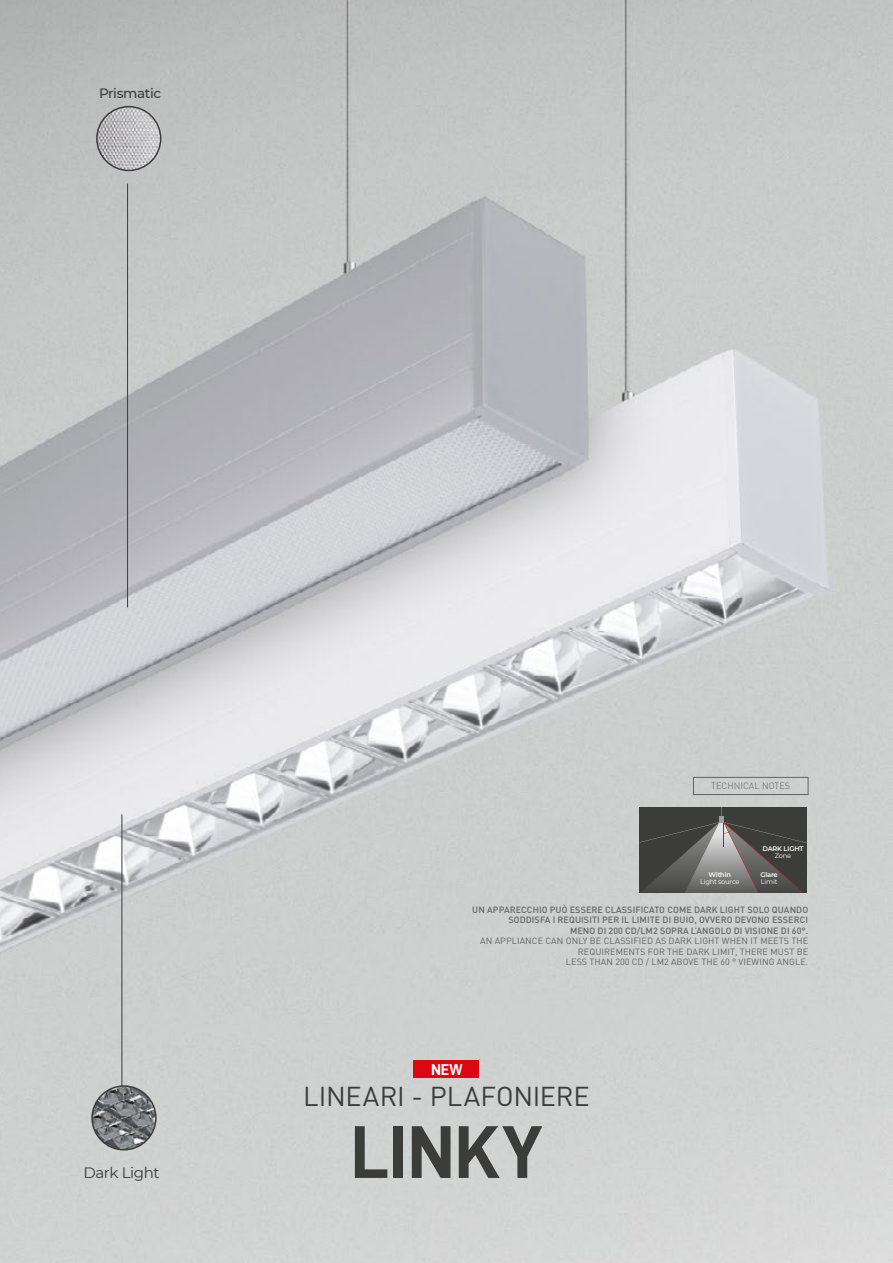
<style>
.page{position:relative;width:893px;height:1263px;background:#fff}
.page>*{position:absolute;margin:0;border:0;box-sizing:border-box;transform-origin:0 0}
.t1{font:75px "D DIN PRO Bold";letter-spacing:-.01em;color:#3c3c3b}
.t2{font:27px "DIN Pro";letter-spacing:-.005em;color:#3c3c3b}
.t3{font:15.75px "D DIN PRO Bold";color:#fff}
.t4{font:15px "Montserrat";letter-spacing:-.025em;color:#3c3c3b}
.t5{font:500 13.5px "Montserrat";letter-spacing:-.025em;color:#3c3c3b}
.t6{font:500 9px/10.5px "DIN Pro";letter-spacing:.01em;color:#646363;text-align:right}
.t7{font:9px/10.5px "DIN Pro";letter-spacing:.01em;color:#646363;text-align:right}
.t8{font:300 9px "DIN Pro";letter-spacing:.01em;color:#646363}
.t9{font:600 6.6px "Montserrat";letter-spacing:-.025em;color:#fff}
.t10{font:6.6px "Montserrat";letter-spacing:-.025em;color:#fff}
</style>
<div class="page">
<img style="left:0;top:0;width:893px;height:1263px">
<img style="left:98px;top:107px;width:63px;height:63px">
<div style="left:96px;top:106px;width:65px;height:65px;border:2px solid #3c3c3b;border-radius:50%"></div>
<hr style="left:127px;top:184px;width:1px;height:423px;background:#3c3c3b">
<hr style="left:122px;top:814px;width:1px;height:282px;background:#3c3c3b">
<img style="left:92px;top:1086px;width:64px;height:64px;border-radius:32px">
<div style="left:91px;top:1085px;width:66px;height:65px;border:2px solid #3c3c3b;border-radius:50%"></div>
<div style="left:693px;top:777px;width:115px;height:18px;border:1px solid #646363"></div>
<svg style="left:640px;top:807px;width:167px;height:86px;background:#555353"></svg>
<div style="left:413px;top:1060px;width:66px;height:17px;background:#db0812"></div>
<h3 class="t5" style="left:99px;top:85px;width:64px">Prismatic</h3>
<h3 class="t4" style="left:83px;top:1163px;width:78px">Dark Light</h3>
<p class="t8" style="left:711px;top:780px;width:81px">TECHNICAL NOTES</p>
<p class="t9" style="left:708px;top:871px;width:24px">Within</p>
<p class="t10" style="left:700px;top:877px;width:41px">Light source</p>
<p class="t9" style="left:762px;top:845px;width:43px">DARK LIGHT</p>
<p class="t10" style="left:775px;top:851px;width:18px">Zone</p>
<p class="t9" style="left:760px;top:871px;width:19px">Glare</p>
<p class="t10" style="left:761px;top:877px;width:18px">Limit</p>
<p class="t6" style="left:472px;top:904px;width:337px">UN APPARECCHIO PUÒ ESSERE CLASSIFICATO COME DARK LIGHT SOLO QUANDO<br>SODDISFA I REQUISITI PER IL LIMITE DI BUIO, OVVERO DEVONO ESSERCI<br>MENO DI 200 CD/LM2 SOPRA L’ANGOLO DI VISIONE DI 60°.</p>
<p class="t7" style="left:480px;top:935px;width:329px">AN APPLIANCE CAN ONLY BE CLASSIFIED AS DARK LIGHT WHEN IT MEETS THE<br>REQUIREMENTS FOR THE DARK LIMIT, THERE MUST BE<br>LESS THAN 200 CD / LM2 ABOVE THE 60 ° VIEWING ANGLE.</p>
<h3 class="t3" style="left:431px;top:1061px;width:33px">NEW</h3>
<h2 class="t2" style="left:303px;top:1078px;width:288px">LINEARI - PLAFONIERE</h2>
<h1 class="t1" style="left:350px;top:1115px;width:194px">LINKY</h1>
</div>
